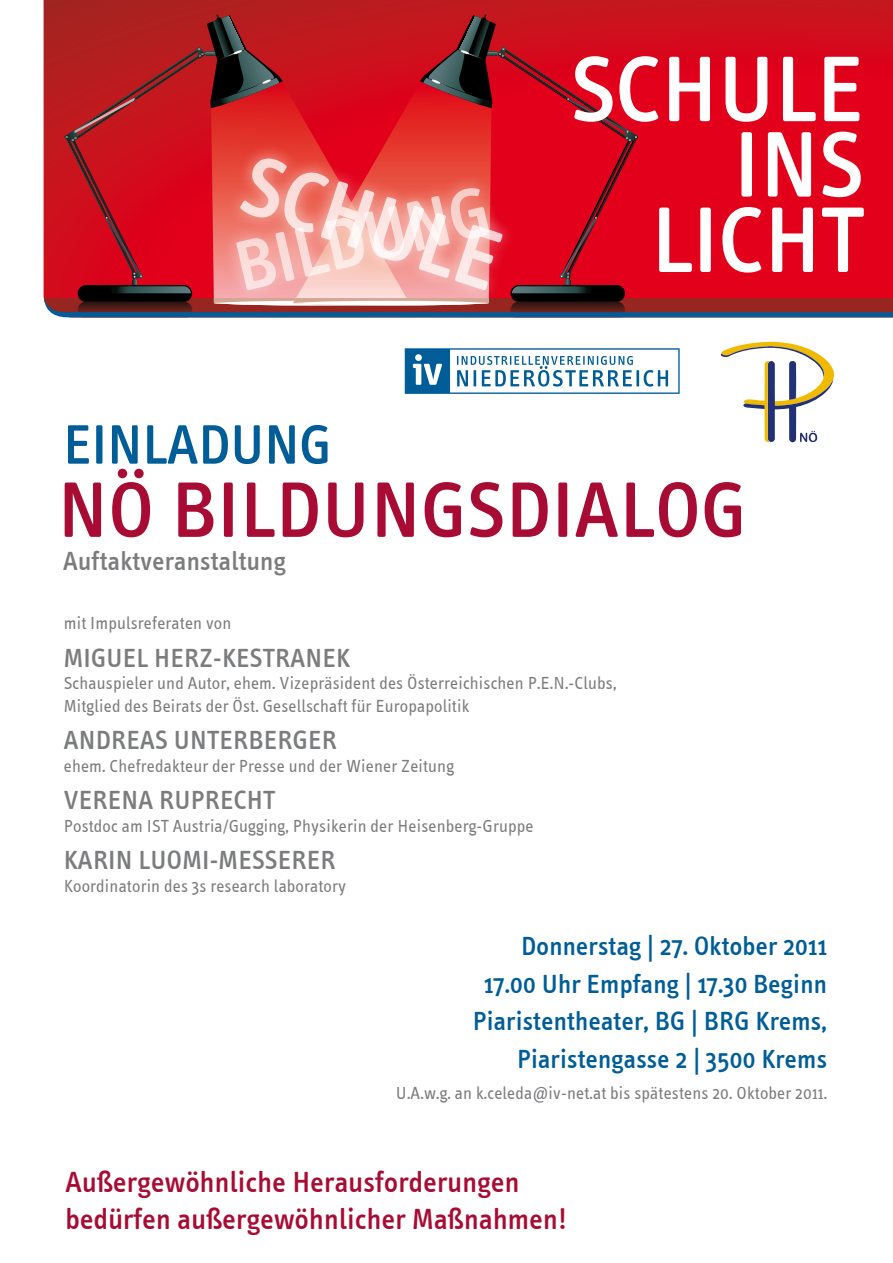
<style>
.page{position:relative;width:893px;height:1263px;background:#fff}
.page>*{position:absolute;margin:0;border:0;box-sizing:border-box;transform-origin:0 0}
.t1{font:500 95.55px/75.4px "IV Font";color:#fff;text-align:right}
.t2{font:500 80.55px "IV Font";letter-spacing:.01em;color:#a80c34}
.t3{font:500 57px "IV Font";color:#005d98}
.t4{font:500 30px/37.5px "IV Font";letter-spacing:.01em;color:#a80c34}
.t5{font:500 27px/37.5px "IV Font";letter-spacing:.01em;color:#005d98;text-align:right}
.t6{font:500 27px "IV Font";letter-spacing:.01em;color:#7b7c7e}
.t7{font:18px/22.5px "IV Font Normal";letter-spacing:.01em;color:#7b7c7e}
</style>
<div class="page">
<svg style="left:44px;top:0;width:849px;height:14px;background:#bb1a1e"></svg>
<svg style="left:44px;top:14px;width:849px;height:303px;background:#cb2633"></svg>
<svg style="left:405px;top:348px;width:275px;height:46px"></svg>
<svg style="left:721px;top:342px;width:113px;height:100px"></svg>
<h1 class="t1" style="left:571px;top:50px;width:294px">Schule<br>Ins<br>Licht</h1>
<h3 class="t3" style="left:63px;top:409px;width:270px">Einladung</h3>
<h2 class="t2" style="left:58px;top:459px;width:690px">NÖ Bildungsdialog</h2>
<h3 class="t6" style="left:63px;top:544px;width:224px">Auftaktveranstaltung</h3>
<p class="t7" style="left:64px;top:611px;width:169px">mit Impulsreferaten von</p>
<h3 class="t6" style="left:64px;top:641px;width:273px">Miguel Herz-Kestranek</h3>
<p class="t7" style="left:64px;top:671px;width:554px">Schauspieler und Autor, ehem. Vizepräsident des Österreichischen P.E.N.-Clubs,<br>Mitglied des Beirats der Öst. Gesellschaft für Europapolitik</p>
<h3 class="t6" style="left:64px;top:723px;width:275px">Andreas U nterberger</h3>
<p class="t7" style="left:64px;top:754px;width:392px">ehem. Chefredakteur der Presse und der Wiener Zeitung</p>
<h3 class="t6" style="left:64px;top:783px;width:213px">Verena Ruprecht</h3>
<p class="t7" style="left:64px;top:814px;width:471px">Postdoc am IST Austria/Gugging, Physikerin der Heisenberg-Gruppe</p>
<h3 class="t6" style="left:64px;top:843px;width:273px">Karin Luomi-Messerer</h3>
<p class="t7" style="left:64px;top:874px;width:284px">Koordinatorin des 3s research laboratory</p>
<h3 class="t5" style="left:473px;top:927px;width:356px">Donnerstag | 27. Oktober 2011<br>17.00 U hr Empfang | 17.30 Beginn<br>Piaristentheater, BG | BRG Krems,<br>Piaristengasse 2 | 3500 Krems</h3>
<p class="t7" style="left:396px;top:1081px;width:433px">U.A.w.g. an k.celeda@iv-net.at bis spätestens 20. Oktober 2011.</p>
<h3 class="t4" style="left:65px;top:1162px;width:503px">Außergewöhnliche Herausforderungen bedürfen außergewöhnlicher Maßnahmen!</h3>
</div>
